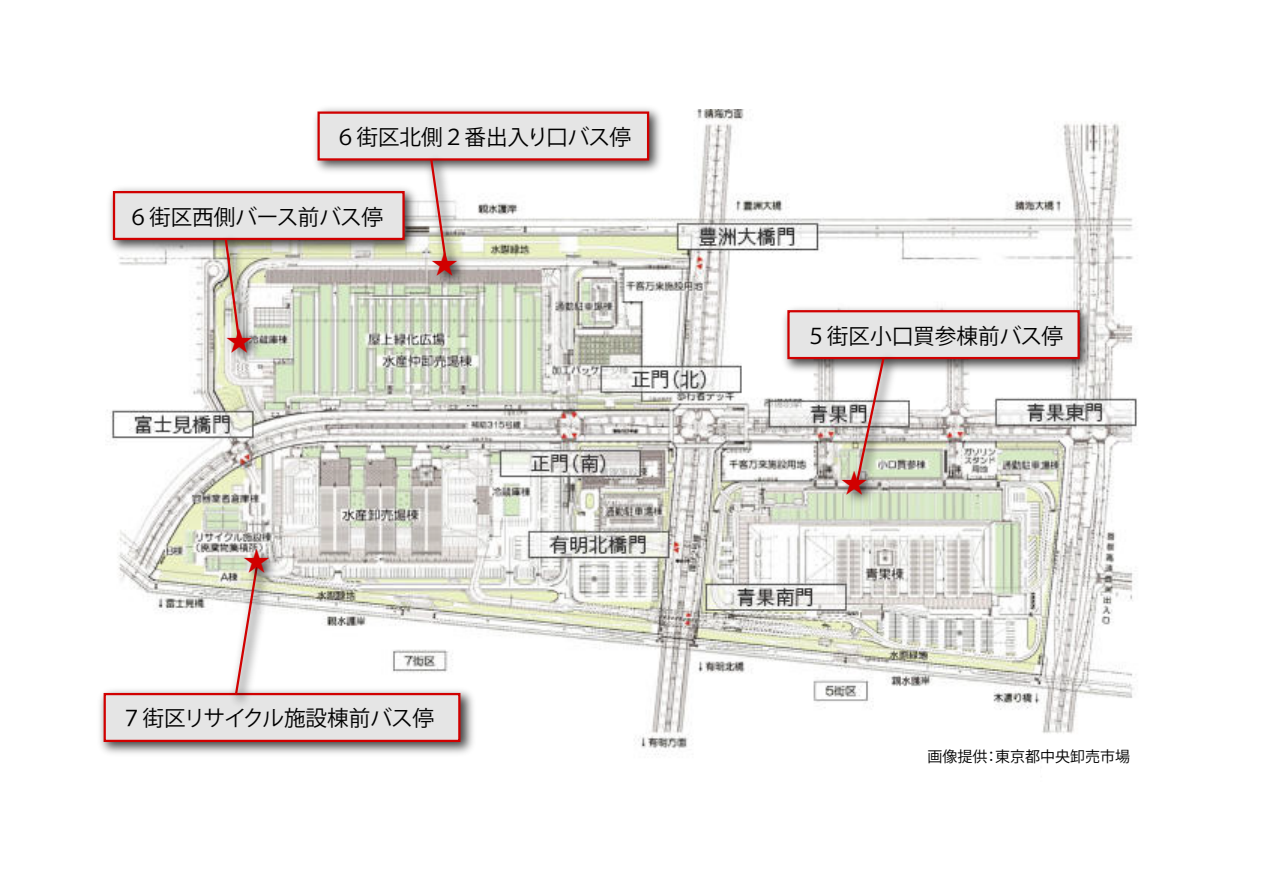
<style>
.page{position:relative;width:1263px;height:893px;background:#fff}
.page>*{position:absolute;margin:0;border:0;box-sizing:border-box;transform-origin:0 0}
.t1{font:27px "Koz Go Pr 6 N";color:#d10000}
.t2{font:21.6px "Koz Go Pr 6 N";color:#000}
.t3{font:15px "Koz Go Pr 6 N";color:#000}
</style>
<div class="page">
<img style="left:107px;top:110px;width:1030px;height:645px">
<img style="left:308px;top:108px;width:360px;height:72px">
<div style="left:317px;top:111px;width:332px;height:50px;background:#e5e5e5;border:2px solid #d10000"></div>
<img style="left:107px;top:181px;width:314px;height:78px">
<div style="left:113px;top:191px;width:292px;height:49px;background:#e5e5e5;border:2px solid #d10000"></div>
<img style="left:778px;top:301px;width:321px;height:77px">
<div style="left:787px;top:310px;width:293px;height:49px;background:#e5e5e5;border:2px solid #d10000"></div>
<div style="left:148px;top:702px;width:425px;height:36px;background:#fff"></div>
<div style="left:148px;top:662px;width:66px;height:66px;background:#fff"></div>
<div style="left:862px;top:752px;width:178px;height:42px;background:#fff"></div>
<img style="left:215px;top:237px;width:45px;height:124px">
<svg style="left:223px;top:237px;width:19px;height:81px;background:#bfa394"></svg>
<img style="left:421px;top:158px;width:46px;height:127px">
<svg style="left:429px;top:158px;width:20px;height:83px"></svg>
<img style="left:100px;top:684px;width:379px;height:71px">
<div style="left:104px;top:693px;width:356px;height:49px;background:#e5e5e5;border:2px solid #d10000"></div>
<img style="left:226px;top:555px;width:52px;height:148px">
<svg style="left:233px;top:600px;width:27px;height:98px"></svg>
<img style="left:847px;top:356px;width:57px;height:148px">
<svg style="left:854px;top:356px;width:32px;height:104px"></svg>
<img style="left:217px;top:318px;width:55px;height:61px">
<img style="left:422px;top:241px;width:56px;height:62px">
<img style="left:233px;top:538px;width:56px;height:62px">
<img style="left:832px;top:460px;width:55px;height:62px">
<p class="t2" style="left:335px;top:125px;width:298px">６街区北側２番出入り口バス停</p>
<p class="t2" style="left:128px;top:204px;width:257px">６街区西側バース前バス停</p>
<p class="t1" style="left:226px;top:326px;width:28px">★</p>
<p class="t1" style="left:431px;top:249px;width:28px">★</p>
<p class="t1" style="left:243px;top:546px;width:28px">★</p>
<p class="t2" style="left:121px;top:706px;width:314px">７街区リサイクル施設棟前バス停</p>
<p class="t2" style="left:805px;top:324px;width:259px">５街区小口買参棟前バス停</p>
<p class="t1" style="left:841px;top:468px;width:28px">★</p>
<p class="t3" style="left:928px;top:748px;width:204px">画像提供：東京都中央卸売市場</p>
</div>
